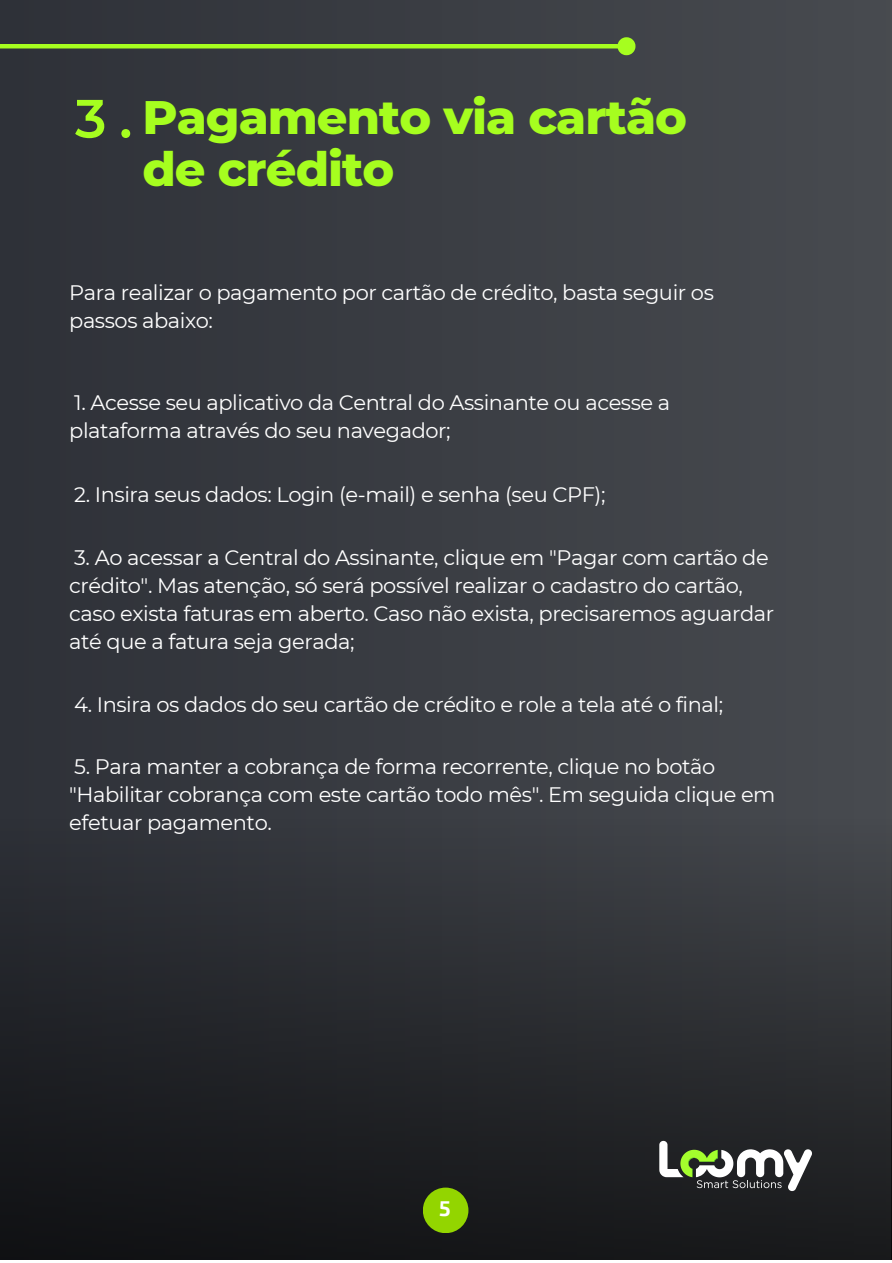
<style>
.page{position:relative;width:892px;height:1263px;background:#fff}
.page>*{position:absolute;margin:0;border:0;box-sizing:border-box;transform-origin:0 0}
.t1{font:600 54px "Montserrat";color:#a6fe1f}
.t2{font:800 48px "Montserrat";letter-spacing:-.02em;color:#a6fe1f}
.t3{font:21px/27.9px "Montserrat";letter-spacing:-.02em;color:#fff}
.t4{font:700 21px "Exo 2";color:#fff}
</style>
<div class="page">
<div style="left:0;top:0;width:891px;height:1259px;background:#3b3e44"></div>
<div style="left:0;top:819px;width:891px;height:440px;background:linear-gradient(to bottom,#3a3d43,#141517)"></div>
<div style="left:423px;top:1187px;width:45px;height:45px;background:#93d500;border-radius:50%"></div>
<svg style="left:659px;top:1140px;width:153px;height:50px;background:#696f65"></svg>
<hr style="left:0;top:44px;width:617px;height:4px;background:#a6fe1f">
<svg style="left:614px;top:37px;width:22px;height:19px"></svg>
<p class="t1" style="left:75px;top:85px;width:59px">3.</p>
<p class="t2" style="left:142px;top:87px;width:546px">Pagamento via cartão</p>
<p class="t2" style="left:142px;top:139px;width:253px">de crédito</p>
<p class="t3" style="left:69px;top:278px;width:646px">Para realizar o pagamento por cartão de crédito, basta seguir os passos abaixo:</p>
<p class="t3" style="left:69px;top:388px;width:602px">1. Acesse seu aplicativo da Central do Assinante ou acesse a plataforma através do seu navegador;</p>
<p class="t3" style="left:74px;top:480px;width:532px">2. Insira seus dados: Login (e-mail) e senha (seu CPF);</p>
<p class="t3" style="left:69px;top:544px;width:706px">3. Ao acessar a Central do Assinante, clique em "Pagar com cartão de crédito". Mas atenção, só será possível realizar o cadastro do cartão, caso exista faturas em aberto. Caso não exista, precisaremos aguardar até que a fatura seja gerada;</p>
<p class="t3" style="left:74px;top:690px;width:650px">4. Insira os dados do seu cartão de crédito e role a tela até o final;</p>
<p class="t3" style="left:69px;top:752px;width:707px">5. Para manter a cobrança de forma recorrente, clique no botão "Habilitar cobrança com este cartão todo mês". Em seguida clique em efetuar pagamento.</p>
<p class="t4" style="left:439px;top:1194px;width:13px">5</p>
</div>
